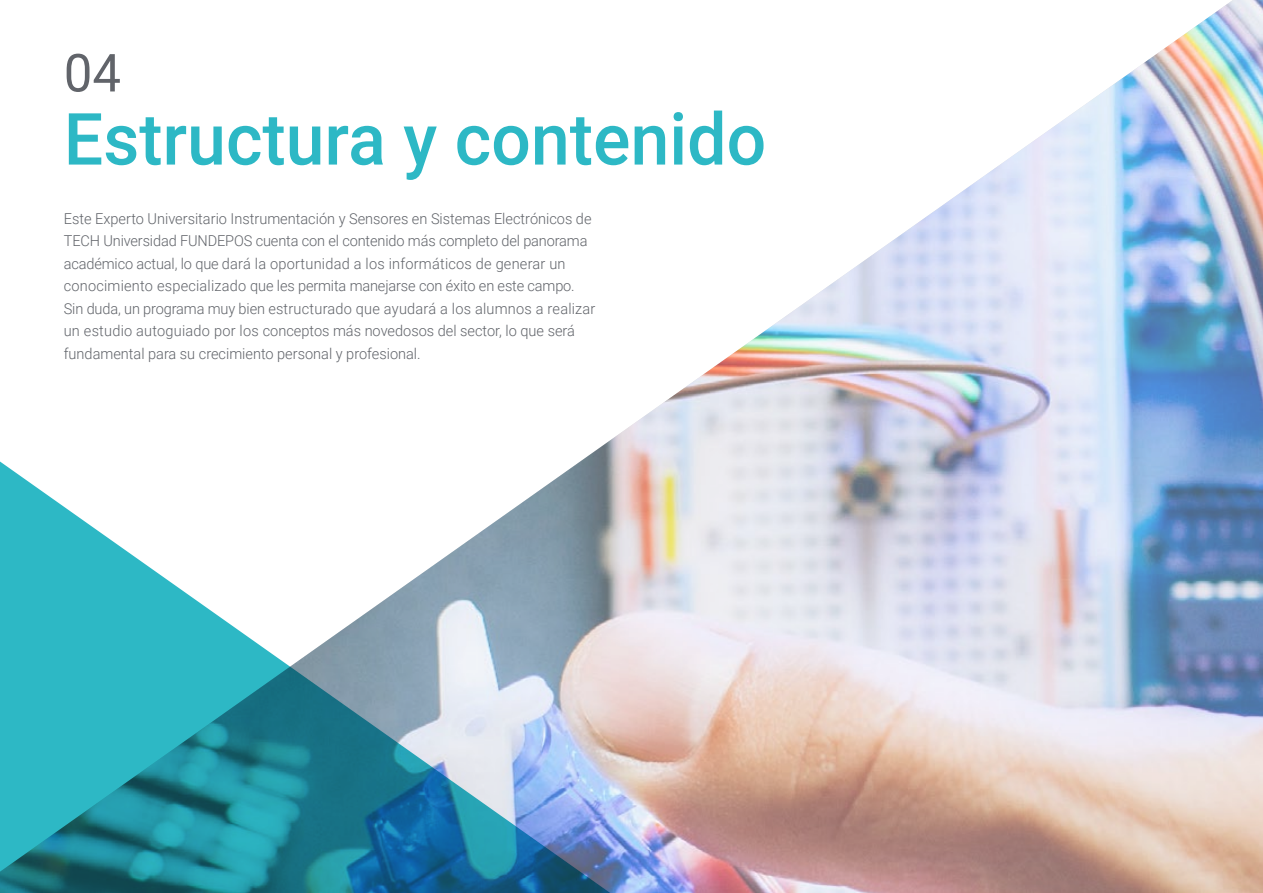
<style>
.page{position:relative;width:1263px;height:893px;background:#fff}
.page>*{position:absolute;margin:0;border:0;box-sizing:border-box;transform-origin:0 0}
.t1{font:500 72px "Roboto";color:#2db8c5}
.t2{font:52.5px "Roboto";color:#61646a}
.t3{font:300 15px/22.5px "Roboto";color:#61646a}
</style>
<div class="page">
<img style="left:602px;top:0;width:661px;height:893px">
<svg style="left:0;top:446px;width:640px;height:447px"></svg>
<h2 class="t2" style="left:64px;top:36px;width:59px">04</h2>
<h1 class="t1" style="left:64px;top:89px;width:704px">Estructura y contenido</h1>
<p class="t3" style="left:64px;top:207px;width:533px">Este Experto Universitario Instrumentación y Sensores en Sistemas Electrónicos de TECH Universidad FUNDEPOS cuenta con el contenido más completo del panorama académico actual, lo que dará la oportunidad a los informáticos de generar un conocimiento especializado que les permita manejarse con éxito en este campo.<br>Sin duda, un programa muy bien estructurado que ayudará a los alumnos a realizar un estudio autoguiado por los conceptos más novedosos del sector, lo que será fundamental para su crecimiento personal y profesional.</p>
</div>
